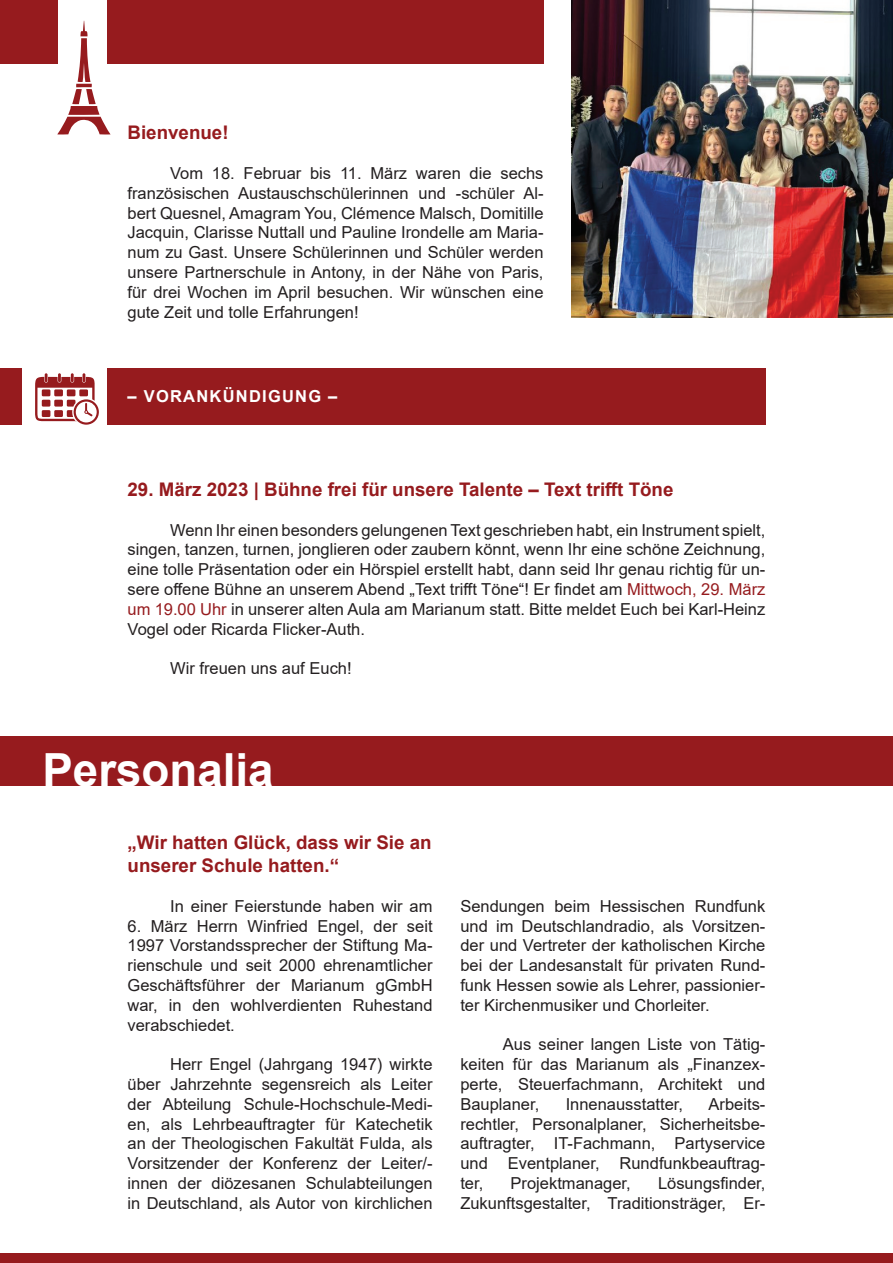
<style>
.page{position:relative;width:893px;height:1263px;background:#fff}
.page>*{position:absolute;margin:0;border:0;box-sizing:border-box;transform-origin:0 0}
.t1{font:700 45.75px "Arial";color:#fff}
.t2{font:700 18.75px/22.5px "Arial";color:#961b1e}
.t3{font:16.5px/19.8px "Arial";color:#231f20;text-align:justify}
.t4{font:700 16.5px "Arial";letter-spacing:.075em;color:#fff}
.s1{color:#961b1e}
</style>
<div class="page">
<div style="left:0;top:1253px;width:893px;height:10px;background:#961b1e"></div>
<div style="left:107px;top:368px;width:658px;height:57px;background:#961b1e"></div>
<div style="left:0;top:368px;width:21px;height:57px;background:#961b1e"></div>
<svg style="left:35px;top:373px;width:64px;height:52px"></svg>
<svg style="left:57px;top:21px;width:54px;height:114px"></svg>
<div style="left:0;top:0;width:57px;height:64px;background:#961b1e"></div>
<div style="left:107px;top:0;width:436px;height:64px;background:#961b1e"></div>
<img style="left:571px;top:0;width:322px;height:318px">
<div style="left:0;top:737px;width:893px;height:49px;background:#961b1e"></div>
<p class="t2" style="left:128px;top:122px;width:103px">Bienvenue!</p>
<p class="t3" style="left:128px;top:163px;width:417px;text-indent:43px">Vom 18. Februar bis 11. März waren die sechs französischen Austauschschülerinnen und -schüler Al&shy;bert Quesnel, Amagram You, Clémence Malsch, Domitille Jacquin, Clarisse Nuttall und Pauline Irondelle am Maria&shy;num zu Gast. Unsere Schülerinnen und Schüler werden unsere Partnerschule in Antony, in der Nähe von Paris, für drei Wochen im April besuchen. Wir wünschen eine gute Zeit und tolle Erfahrungen!</p>
<p class="t4" style="left:128px;top:385px;width:211px">– VORANKÜNDIGUNG –</p>
<p class="t2" style="left:128px;top:478px;width:547px">29. März 2023 | Bühne frei für unsere Talente – Text trifft Töne</p>
<p class="t3" style="left:128px;top:520px;width:639px;text-indent:43px">Wenn Ihr einen besonders gelungenen Text geschrieben habt, ein Instrument spielt, singen, tanzen, turnen, jonglieren oder zaubern könnt, wenn Ihr eine schöne Zeichnung, eine tolle Präsentation oder ein Hörspiel erstellt habt, dann seid Ihr genau richtig für un&shy;sere offene Bühne an unserem Abend „Text trifft Töne“! Er findet am <span class="s1">Mittwoch, 29. März um 19.00 Uhr</span> in unserer alten Aula am Marianum statt. Bitte meldet Euch bei Karl-Heinz Vogel oder Ricarda Flicker-Auth.</p>
<p class="t3" style="left:170px;top:658px;width:183px">Wir freuen uns auf Euch!</p>
<h1 class="t1" style="left:43px;top:737px;width:233px">Personalia</h1>
<p class="t2" style="left:128px;top:832px;width:306px">„Wir hatten Glück, dass wir Sie an unserer Schule hatten.“</p>
<p class="t3" style="left:170px;top:896px;width:264px">In einer Feierstunde haben wir am</p>
<p class="t3" style="left:128px;top:916px;width:307px">6. März Herrn Winfried Engel, der seit 1997 Vorstandssprecher der Stiftung Ma&shy;rienschule und seit 2000 ehrenamtlicher Geschäftsführer der Marianum gGmbH war, in den wohlverdienten Ruhestand verabschiedet.</p>
<p class="t3" style="left:128px;top:1054px;width:307px;text-indent:43px">Herr Engel (Jahrgang 1947) wirkte über Jahrzehnte segensreich als Leiter der Abteilung Schule-Hochschule-Medi&shy;en, als Lehrbeauftragter für Katechetik an der Theologischen Fakultät Fulda, als Vorsitzender der Konferenz der Leiter/- innen der diözesanen Schulabteilungen in Deutschland, als Autor von kirchlichen</p>
<p class="t3" style="left:460px;top:896px;width:307px">Sendungen beim Hessischen Rundfunk und im Deutschlandradio, als Vorsitzen&shy;der und Vertreter der katholischen Kirche bei der Landesanstalt für privaten Rund&shy;funk Hessen sowie als Lehrer, passionier&shy;ter Kirchenmusiker und Chorleiter.</p>
<p class="t3" style="left:460px;top:1034px;width:307px;text-indent:43px">Aus seiner langen Liste von Tätig&shy;keiten für das Marianum als „Finanzex&shy;perte, Steuerfachmann, Architekt und Bauplaner,</p>
<p class="t3" style="left:460px;top:1094px;width:307px;text-indent:248px">Arbeits&shy;rechtler, Personalplaner, Sicherheitsbe&shy;auftragter, IT-Fachmann, Partyservice und Eventplaner, Rundfunkbeauftrag&shy;ter,</p>
<p class="t3" style="left:566px;top:1094px;width:119px">Innenausstatter,</p>
<p class="t3" style="left:460px;top:1173px;width:306px;text-align:right">Lösungsfinder,<br>Zukunftsgestalter, Traditionsträger, Er-</p>
<p class="t3" style="left:511px;top:1173px;width:122px">Projektmanager,</p>
</div>
